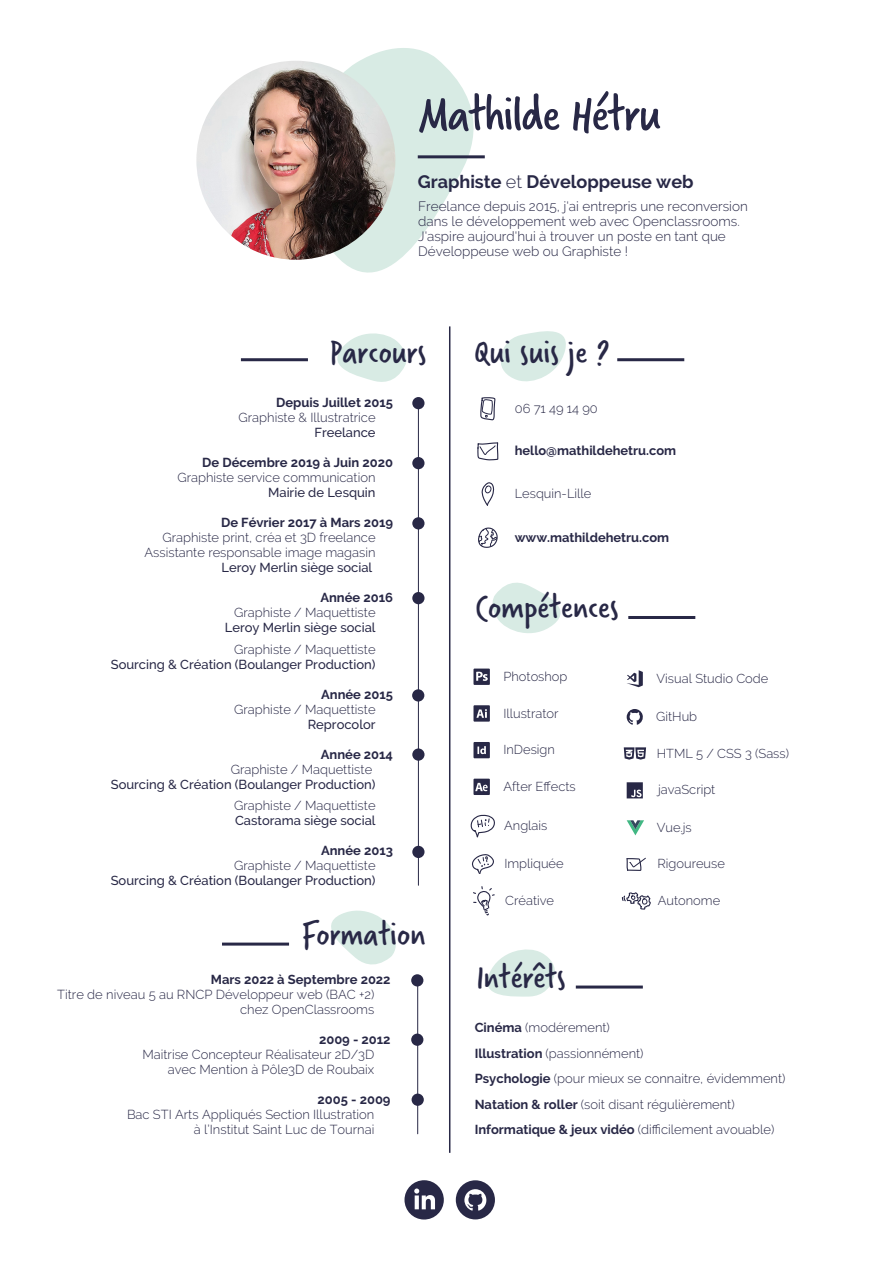
<style>
.page{position:relative;width:893px;height:1263px;background:#fff}
.page>*{position:absolute;margin:0;border:0;box-sizing:border-box;transform-origin:0 0}
.t1{font:53.4px "Verveine";letter-spacing:-.025em;color:#282846}
.t2{font:36px "Verveine";color:#282846}
.t3{font:700 18px "Raleway";color:#282846}
.t4{font:300 13.5px/15px "Raleway";color:#282846}
.t5{font:300 12.9px/15px "Raleway";color:#282846;text-align:right}
.t6{font:500 12.9px "Raleway";color:#282846}
.t7{font:700 12.9px "Raleway";color:#282846}
.s1{font-weight:300}
.s2{font-weight:700}
</style>
<div class="page">
<svg style="left:337px;top:333px;width:70px;height:49px"></svg>
<svg style="left:492px;top:582px;width:69px;height:51px"></svg>
<svg style="left:331px;top:910px;width:65px;height:55px"></svg>
<svg style="left:283px;top:48px;width:202px;height:225px;fill:#d8ebe4"></svg>
<hr style="left:418px;top:402px;width:1px;height:483px;background:#282846">
<div style="left:412px;top:689px;width:12px;height:12px;background:#282846;border-radius:50%"></div>
<div style="left:412px;top:592px;width:12px;height:12px;background:#282846;border-radius:50%"></div>
<div style="left:412px;top:517px;width:12px;height:12px;background:#282846;border-radius:50%"></div>
<div style="left:412px;top:457px;width:12px;height:12px;background:#282846;border-radius:50%"></div>
<div style="left:412px;top:397px;width:12px;height:12px;background:#282846;border-radius:50%"></div>
<div style="left:412px;top:748px;width:12px;height:13px;background:#282846;border-radius:50%"></div>
<div style="left:412px;top:846px;width:12px;height:12px;background:#282846;border-radius:50%"></div>
<hr style="left:417px;top:976px;width:1px;height:158px;background:#282846">
<div style="left:411px;top:1033px;width:12px;height:13px;background:#282846;border-radius:50%"></div>
<div style="left:411px;top:974px;width:12px;height:12px;background:#282846;border-radius:50%"></div>
<div style="left:412px;top:1093px;width:12px;height:13px;background:#282846;border-radius:50%"></div>
<hr style="left:449px;top:326px;width:1px;height:827px;background:#282846">
<hr style="left:418px;top:155px;width:67px;height:3px;background:#282846">
<hr style="left:241px;top:358px;width:67px;height:3px;background:#282846">
<hr style="left:222px;top:942px;width:67px;height:3px;background:#282846">
<hr style="left:628px;top:616px;width:67px;height:3px;background:#282846">
<hr style="left:617px;top:358px;width:67px;height:3px;background:#282846">
<svg style="left:481px;top:331px;width:85px;height:90px"></svg>
<svg style="left:477px;top:442px;width:22px;height:106px"></svg>
<svg style="left:487px;top:949px;width:68px;height:48px"></svg>
<hr style="left:576px;top:985px;width:67px;height:3px;background:#282846">
<svg style="left:404px;top:1180px;width:40px;height:40px"></svg>
<svg style="left:456px;top:1180px;width:39px;height:39px"></svg>
<svg style="left:473px;top:886px;width:22px;height:29px"></svg>
<svg style="left:621px;top:857px;width:30px;height:53px"></svg>
<svg style="left:472px;top:854px;width:22px;height:20px"></svg>
<svg style="left:473px;top:705px;width:17px;height:17px"></svg>
<svg style="left:473px;top:742px;width:17px;height:16px"></svg>
<svg style="left:627px;top:670px;width:16px;height:17px"></svg>
<svg style="left:624px;top:747px;width:22px;height:13px"></svg>
<svg style="left:627px;top:782px;width:16px;height:16px"></svg>
<svg style="left:473px;top:668px;width:17px;height:17px"></svg>
<svg style="left:473px;top:779px;width:17px;height:16px"></svg>
<svg style="left:627px;top:709px;width:16px;height:16px"></svg>
<svg style="left:470px;top:814px;width:25px;height:24px"></svg>
<svg style="left:627px;top:820px;width:17px;height:15px"></svg>
<img style="left:196px;top:61px;width:199px;height:199px;border-radius:100px">
<h1 class="t1" style="left:419px;top:77px;width:243px">Mathilde Hétru</h1>
<h3 class="t3" style="left:418px;top:172px;width:277px">Graphiste <span class="s1">et</span> Développeuse web</h3>
<p class="t4" style="left:418px;top:198px;width:331px">Freelance depuis 2015, j'ai entrepris une reconversion dans le développement web avec Openclassrooms.<br>J'aspire aujourd'hui à trouver un poste en tant que Développeuse web ou Graphiste !</p>
<h2 class="t2" style="left:329px;top:327px;width:98px">Parcours</h2>
<h2 class="t2" style="left:475px;top:327px;width:136px">Qui suis je ?</h2>
<p class="t7" style="left:276px;top:395px;width:118px">Depuis Juillet 2015</p>
<p class="t5" style="left:239px;top:410px;width:139px">Graphiste &amp; Illustratrice</p>
<p class="t6" style="left:315px;top:425px;width:63px">Freelance</p>
<p class="t7" style="left:202px;top:455px;width:192px">De Décembre 2019 à Juin 2020</p>
<p class="t5" style="left:177px;top:470px;width:200px">Graphiste service communication</p>
<p class="t6" style="left:268px;top:485px;width:109px">Mairie de Lesquin</p>
<p class="t7" style="left:221px;top:515px;width:173px">De Février 2017 à Mars 2019</p>
<p class="t5" style="left:145px;top:530px;width:233px">Graphiste print, créa et 3D freelance<br>Assistante responsable image magasin</p>
<p class="t6" style="left:221px;top:560px;width:152px">Leroy Merlin siège social</p>
<p class="t7" style="left:320px;top:590px;width:74px">Année 2016</p>
<p class="t5" style="left:234px;top:605px;width:143px">Graphiste / Maquettiste</p>
<p class="t6" style="left:225px;top:620px;width:152px">Leroy Merlin siège social</p>
<p class="t5" style="left:234px;top:642px;width:143px">Graphiste / Maquettiste</p>
<p class="t6" style="left:111px;top:657px;width:266px">Sourcing &amp; Création (Boulanger Production)</p>
<p class="t7" style="left:321px;top:687px;width:73px">Année 2015</p>
<p class="t5" style="left:234px;top:702px;width:143px">Graphiste / Maquettiste</p>
<p class="t6" style="left:308px;top:717px;width:69px">Reprocolor</p>
<p class="t7" style="left:321px;top:747px;width:74px">Année 2014</p>
<p class="t5" style="left:231px;top:762px;width:143px">Graphiste / Maquettiste</p>
<p class="t6" style="left:111px;top:777px;width:266px">Sourcing &amp; Création (Boulanger Production)</p>
<p class="t5" style="left:234px;top:798px;width:143px">Graphiste / Maquettiste</p>
<p class="t6" style="left:235px;top:813px;width:142px">Castorama siège social</p>
<p class="t7" style="left:321px;top:843px;width:73px">Année 2013</p>
<p class="t5" style="left:234px;top:858px;width:143px">Graphiste / Maquettiste</p>
<p class="t6" style="left:111px;top:873px;width:266px">Sourcing &amp; Création (Boulanger Production)</p>
<h2 class="t2" style="left:301px;top:909px;width:126px">Formation</h2>
<p class="t7" style="left:211px;top:972px;width:181px">Mars 2022 à Septembre 2022</p>
<p class="t5" style="left:57px;top:987px;width:319px">Titre de niveau 5 au RNCP Développeur web (BAC +2) chez OpenClassrooms</p>
<p class="t7" style="left:319px;top:1032px;width:73px">2009 - 2012</p>
<p class="t5" style="left:142px;top:1047px;width:234px">Maitrise Concepteur Réalisateur 2D/3D avec Mention à Pôle3D de Roubaix</p>
<p class="t7" style="left:318px;top:1092px;width:74px">2005 - 2009</p>
<p class="t5" style="left:127px;top:1107px;width:249px">Bac STI Arts Appliqués Section Illustration à l’Institut Saint Luc de Tournai</p>
<p class="t5" style="left:515px;top:401px;width:85px">06 71 49 14 90</p>
<p class="t7" style="left:515px;top:443px;width:163px">hello@mathildehetru.com</p>
<p class="t5" style="left:515px;top:486px;width:78px">Lesquin-Lille</p>
<p class="t7" style="left:515px;top:530px;width:156px">www.mathildehetru.com</p>
<h2 class="t2" style="left:475px;top:582px;width:145px">Compétences</h2>
<p class="t5" style="left:503px;top:669px;width:66px">Photoshop</p>
<p class="t5" style="left:503px;top:705px;width:57px">Illustrator</p>
<p class="t5" style="left:503px;top:742px;width:53px">InDesign</p>
<p class="t5" style="left:503px;top:779px;width:74px">After Effects</p>
<p class="t5" style="left:656px;top:671px;width:113px">Visual Studio Code</p>
<p class="t5" style="left:656px;top:709px;width:42px">GitHub</p>
<p class="t5" style="left:657px;top:745px;width:134px">HTML 5 / CSS 3 (Sass)</p>
<p class="t5" style="left:658px;top:782px;width:59px">javaScript</p>
<p class="t5" style="left:504px;top:818px;width:45px">Anglais</p>
<p class="t5" style="left:657px;top:820px;width:37px">Vue.js</p>
<p class="t5" style="left:504px;top:856px;width:61px">Impliquée</p>
<p class="t5" style="left:505px;top:893px;width:50px">Créative</p>
<p class="t5" style="left:658px;top:856px;width:69px">Rigoureuse</p>
<p class="t5" style="left:658px;top:893px;width:64px">Autonome</p>
<h2 class="t2" style="left:477px;top:952px;width:90px">Intérêts</h2>
<p class="t5" style="left:475px;top:1015px;width:312px;line-height:25.5px;text-align:left"><span class="s2">Cinéma</span> (modérement)<br><span class="s2">Illustration</span> (passionnément)<br><span class="s2">Psychologie</span> (pour mieux se connaitre, évidemment)<br><span class="s2">Natation &amp; roller</span> (soit disant régulièrement)<br><span class="s2">Informatique &amp; jeux vidéo</span> (difficilement avouable)</p>
</div>
